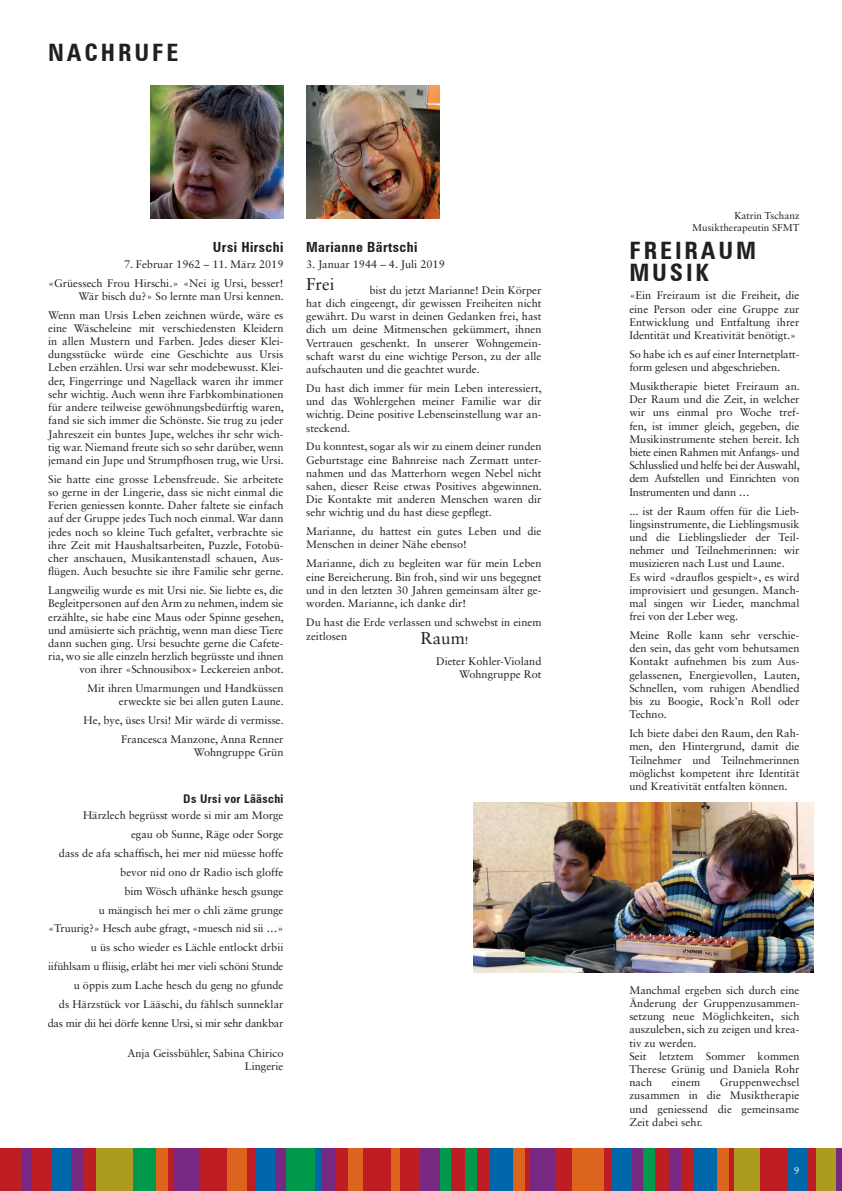
<style>
.page{position:relative;width:842px;height:1191px;background:#fff}
.page>*{position:absolute;margin:0;border:0;box-sizing:border-box;transform-origin:0 0}
.t1{font:700 condensed 24px/22px "Zurich BT";letter-spacing:.12em;color:#231f20}
.t2{font:17px "Sabon LT Std";color:#231f20}
.t3{font:700 condensed 14px "Zurich BT";letter-spacing:.03em;color:#231f20}
.t4{font:700 condensed 12px "Zurich BT";color:#231f20}
.t5{font:11px/13.2px "Sabon LT Std";color:#231f20;text-align:justify}
.t6{font:10px/12px "Sabon LT Std";color:#231f20;text-align:right}
.t7{font:10px "Sabon LT Std";color:#fff}
.s1{font-size:11px}
</style>
<div class="page">
<div style="left:0;top:1148px;width:842px;height:43px;background:#be1e23"></div>
<div style="left:23px;top:1148px;width:8px;height:43px;background:#772981"></div>
<div style="left:71px;top:1148px;width:11px;height:43px;background:#772981"></div>
<div style="left:51px;top:1148px;width:20px;height:43px;background:#0067aa"></div>
<div style="left:96px;top:1148px;width:37px;height:43px;background:#ad9b20"></div>
<div style="left:156px;top:1148px;width:11px;height:43px;background:#dc641c"></div>
<div style="left:227px;top:1148px;width:20px;height:43px;background:#dc641c"></div>
<div style="left:275px;top:1148px;width:11px;height:43px;background:#772981"></div>
<div style="left:133px;top:1148px;width:23px;height:43px;background:#00984a"></div>
<div style="left:173px;top:1148px;width:25px;height:43px;background:#772981"></div>
<div style="left:255px;top:1148px;width:20px;height:43px;background:#0067aa"></div>
<div style="left:286px;top:1148px;width:29px;height:43px;background:#00984a"></div>
<div style="left:320px;top:1148px;width:14px;height:43px;background:#772981"></div>
<div style="left:391px;top:1148px;width:9px;height:43px;background:#dc641c"></div>
<div style="left:439px;top:1148px;width:12px;height:43px;background:#00984a"></div>
<div style="left:315px;top:1148px;width:5px;height:43px;background:#0067aa"></div>
<div style="left:349px;top:1148px;width:14px;height:43px;background:#dc641c"></div>
<div style="left:420px;top:1148px;width:19px;height:43px;background:#772981"></div>
<div style="left:465px;top:1148px;width:11px;height:43px;background:#00984a"></div>
<div style="left:513px;top:1148px;width:11px;height:43px;background:#dc641c"></div>
<div style="left:573px;top:1148px;width:31px;height:43px;background:#dc641c"></div>
<div style="left:632px;top:1148px;width:11px;height:43px;background:#772981"></div>
<div style="left:490px;top:1148px;width:23px;height:43px;background:#0067aa"></div>
<div style="left:530px;top:1148px;width:26px;height:43px;background:#772981"></div>
<div style="left:612px;top:1148px;width:20px;height:43px;background:#0067aa"></div>
<div style="left:643px;top:1148px;width:12px;height:43px;background:#00984a"></div>
<div style="left:669px;top:1148px;width:11px;height:43px;background:#772981"></div>
<div style="left:717px;top:1148px;width:12px;height:43px;background:#dc641c"></div>
<div style="left:788px;top:1148px;width:20px;height:43px;background:#0067aa"></div>
<div style="left:836px;top:1148px;width:6px;height:43px;background:#772981"></div>
<div style="left:694px;top:1148px;width:23px;height:43px;background:#0067aa"></div>
<div style="left:734px;top:1148px;width:26px;height:43px;background:#ad9b20"></div>
<div style="left:816px;top:1148px;width:20px;height:43px;background:#ad9b20"></div>
<img style="left:306px;top:85px;width:133px;height:133px">
<img style="left:150px;top:85px;width:133px;height:133px">
<img style="left:473px;top:802px;width:341px;height:170px">
<h1 class="t1" style="left:48px;top:41px;width:132px">Nachrufe</h1>
<p class="t3" style="left:213px;top:238px;width:72px">Ursi Hirschi</p>
<p class="t5" style="left:48px;top:254px;width:237px;line-height:18.9px;text-align:right">7. Februar 1962 – 11. März 2019<br>«Grüessech Frou Hirschi.» «Nei ig Ursi, besser!</p>
<p class="t5" style="left:48px;top:286px;width:237px;line-height:18.9px;text-align:right">Wär bisch du?» So lernte man Ursi kennen.<br>Wenn man Ursis Leben zeichnen würde, wäre es</p>
<p class="t5" style="left:48px;top:321px;width:237px">eine Wäscheleine mit verschiedensten Kleidern in allen Mustern und Farben. Jedes dieser Klei&shy;dungsstücke würde eine Geschichte aus Ursis Leben erzählen. Ursi war sehr modebewusst. Klei&shy;der, Fingerringe und Nagellack waren ihr immer sehr wichtig. Auch wenn ihre Farbkombinationen für andere teilweise gewöhnungsbedürftig waren, fand sie sich immer die Schönste. Sie trug zu jeder Jahreszeit ein buntes Jupe, welches ihr sehr wich&shy;tig war. Niemand freute sich so sehr darüber, wenn jemand ein Jupe und Strumpfhosen trug, wie Ursi.</p>
<p class="t5" style="left:48px;top:472px;width:237px">Sie hatte eine grosse Lebensfreude. Sie arbeitete so gerne in der Lingerie, dass sie nicht einmal die Ferien geniessen konnte. Daher faltete sie einfach auf der Gruppe jedes Tuch noch einmal. War dann jedes noch so kleine Tuch gefaltet, verbrachte sie ihre Zeit mit Haushaltsarbeiten, Puzzle, Fotobü&shy;cher anschauen, Musikantenstadl schauen, Aus&shy;flügen. Auch besuchte sie ihre Familie sehr gerne.</p>
<p class="t5" style="left:48px;top:583px;width:237px;text-align:right">Langweilig wurde es mit Ursi nie. Sie liebte es, die Begleitpersonen auf den Arm zu nehmen, indem sie erzählte, sie habe eine Maus oder Spinne gesehen, und amüsierte sich prächtig, wenn man diese Tiere dann suchen ging. Ursi besuchte gerne die Cafete&shy;ria, wo sie alle einzeln herzlich begrüsste und ihnen von ihrer «Schnousibox» Leckereien anbot.</p>
<p class="t5" style="left:87px;top:681px;width:198px;text-align:right">Mit ihren Umarmungen und Handküssen erweckte sie bei allen guten Laune.</p>
<p class="t5" style="left:84px;top:711px;width:202px;line-height:18.9px;text-align:right">He, bye, üses Ursi! Mir wärde di vermisse.<br>Francesca Manzone, Anna Renner</p>
<p class="t5" style="left:194px;top:746px;width:91px">Wohngruppe Grün</p>
<p class="t4" style="left:183px;top:791px;width:102px">Ds Ursi vor Lääschi</p>
<p class="t5" style="left:48px;top:805px;width:237px;line-height:18.9px;text-align:right">Härzlech begrüsst worde si mir am Morge<br>egau ob Sunne, Räge oder Sorge<br>dass de afa schaffisch, hei mer nid müesse hoffe bevor nid ono dr Radio isch gloffe<br>bim Wösch ufhänke hesch gsunge<br>u mängisch hei mer o chli zäme grunge «Truurig?» Hesch aube gfragt, «muesch nid sii …» u üs scho wieder es Lächle entlockt drbii iifühlsam u fliisig, erläbt hei mer vieli schöni Stunde u öppis zum Lache hesch du geng no gfunde<br>ds Härzstück vor Lääschi, du fählsch sunneklar das mir dii hei dörfe kenne Ursi, si mir sehr dankbar</p>
<p class="t5" style="left:127px;top:1046px;width:158px;text-align:right">Anja Geissbühler, Sabina Chirico<br>Lingerie</p>
<p class="t3" style="left:306px;top:238px;width:113px">Marianne Bärtschi</p>
<p class="t5" style="left:306px;top:257px;width:140px">3. Januar 1944 – 4. Juli 2019</p>
<h2 class="t2" style="left:306px;top:274px;width:30px">Frei</h2>
<p class="t5" style="left:306px;top:283px;width:237px;text-indent:63px">bist du jetzt Marianne! Dein Körper hat dich eingeengt, dir gewissen Freiheiten nicht gewährt. Du warst in deinen Gedanken frei, hast dich um deine Mitmenschen gekümmert, ihnen Vertrauen geschenkt. In unserer Wohngemein&shy;schaft warst du eine wichtige Person, zu der alle aufschauten und die geachtet wurde.</p>
<p class="t5" style="left:306px;top:381px;width:237px">Du hast dich immer für mein Leben interessiert, und das Wohlergehen meiner Familie war dir wichtig. Deine positive Lebenseinstellung war an&shy;steckend.</p>
<p class="t5" style="left:306px;top:440px;width:237px">Du konntest, sogar als wir zu einem deiner runden Geburtstage eine Bahnreise nach Zermatt unter&shy;nahmen und das Matterhorn wegen Nebel nicht sahen, dieser Reise etwas Positives abgewinnen.<br>Die Kontakte mit anderen Menschen waren dir sehr wichtig und du hast diese gepflegt.</p>
<p class="t5" style="left:306px;top:525px;width:237px">Marianne, du hattest ein gutes Leben und die<br>Menschen in deiner Nähe ebenso!</p>
<p class="t5" style="left:306px;top:557px;width:237px">Marianne, dich zu begleiten war für mein Leben eine Bereicherung. Bin froh, sind wir uns begegnet und in den letzten 30 Jahren gemeinsam älter ge&shy;worden. Marianne, ich danke dir!</p>
<p class="t5" style="left:306px;top:614px;width:237px;line-height:14.4px">Du hast die Erde verlassen und schwebst in einem zeitlosen</p>
<h2 class="t2" style="left:420px;top:628px;width:50px">Raum<span class="s1">!</span></h2>
<p class="t5" style="left:436px;top:654px;width:107px;text-align:right">Dieter Kohler-Violand<br>Wohngruppe Rot</p>
<p class="t6" style="left:692px;top:209px;width:109px">Katrin Tschanz<br>Musiktherapeutin SFMT</p>
<h1 class="t1" style="left:629px;top:239px;width:128px">Freiraum<br>Musik</h1>
<p class="t5" style="left:629px;top:289px;width:172px">«Ein Freiraum ist die Freiheit, die eine Person oder eine Gruppe zur Entwicklung und Entfaltung ihrer Identität und Kreativität benötigt.»</p>
<p class="t5" style="left:629px;top:347px;width:172px">So habe ich es auf einer Internetplatt&shy;form gelesen und abgeschrieben.</p>
<p class="t5" style="left:629px;top:379px;width:172px">Musiktherapie bietet Freiraum an.<br>Der Raum und die Zeit, in welcher wir uns einmal pro Woche tref&shy;fen, ist immer gleich, gegeben, die Musikinstrumente stehen bereit. Ich biete einen Rahmen mit Anfangs- und Schlusslied und helfe bei der Auswahl, dem Aufstellen und Einrichten von Instrumenten und dann …</p>
<p class="t5" style="left:629px;top:504px;width:172px;text-align:left">... ist der Raum offen für die Lieb&shy;lingsinstrumente, die Lieblingsmusik und die Lieblingslieder der Teil&shy;nehmer und Teilnehmerinnen: wir musizieren nach Lust und Laune.<br>Es wird «drauflos gespielt», es wird improvisiert und gesungen. Manch&shy;mal singen wir Lieder, manchmal frei von der Leber weg.</p>
<p class="t5" style="left:629px;top:628px;width:172px">Meine Rolle kann sehr verschie&shy;den sein, das geht vom behutsamen Kontakt aufnehmen bis zum Aus&shy;gelassenen, Energievollen, Lauten, Schnellen, vom ruhigen Abendlied bis zu Boogie, Rock’n Roll oder Techno.</p>
<p class="t5" style="left:629px;top:726px;width:172px">Ich biete dabei den Raum, den Rah&shy;men, den Hintergrund, damit die Teilnehmer und Teilnehmerinnen möglichst kompetent ihre Identität und Kreativität entfalten können.</p>
<p class="t5" style="left:629px;top:983px;width:172px;text-align:left">Manchmal ergeben sich durch eine<br>Änderung der Gruppenzusammen&shy;setzung neue Möglichkeiten, sich auszuleben, sich zu zeigen und krea&shy;tiv zu werden.<br>Seit letztem Sommer kommen<br>Therese Grünig und Daniela Rohr nach</p>
<p class="t5" style="left:629px;top:1075px;width:172px;text-indent:91px">Gruppenwechsel zusammen in die Musiktherapie und geniessend die gemeinsame Zeit dabei sehr.</p>
<p class="t5" style="left:672px;top:1075px;width:30px">einem</p>
<p class="t7" style="left:794px;top:1164px;width:7px">9</p>
</div>
